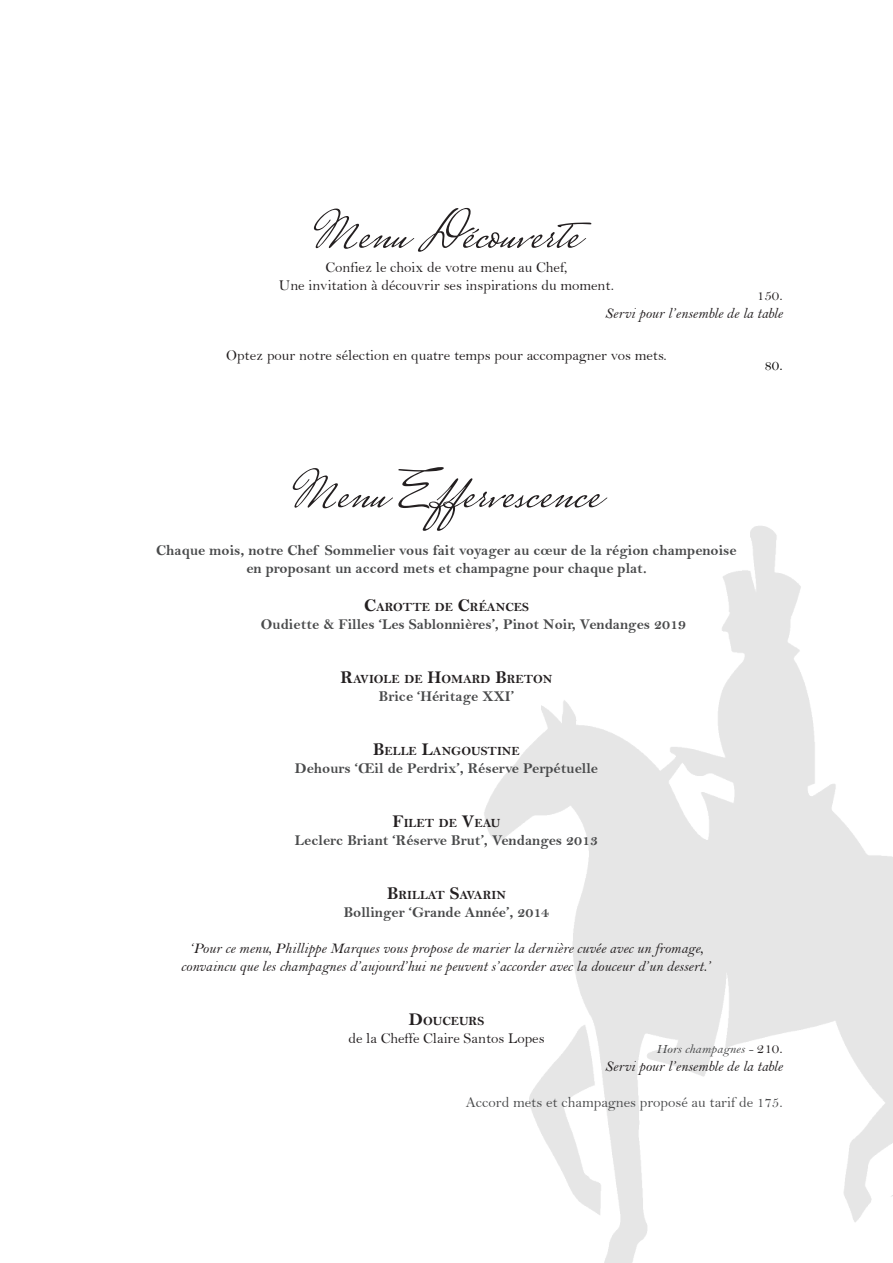
<style>
.page{position:relative;width:893px;height:1263px;background:#fff}
.page>*{position:absolute;margin:0;border:0;box-sizing:border-box;transform-origin:0 0}
.t1{font:54px "Mrs Saint Delafield";color:#231f20}
.t2{font:15px/18px "Bell MT Bold";color:#494a4b;text-align:center}
.t3{font:15px/18px "Bell MT Italic";color:#231f20;text-align:center}
.t4{font:15px/18px "Bell";color:#231f20;text-align:center}
.t5{font:15px "Bell";color:#494a4b}
.t6{font:15px "Bell";color:#000001}
.t7{font:14.25px "Bell";color:#231f20;scale:1.05 1}
.t8{font:12.9px "Bell MT Italic";color:#494a4b;scale:1.05 1}
.t9{font:12.6px "Bell MT Bold";color:#231f20}
.s1{font-size:18px}
.s2{font-family:"Bell";font-size:14.25px;color:#231f20}
</style>
<div class="page">
<img style="left:484px;top:526px;width:409px;height:737px">
<h1 class="t1" style="left:314px;top:197px;width:267px">Menu Découverte</h1>
<p class="t4" style="left:279px;top:258px;width:337px">Confiez le choix de votre menu au Chef,<br>Une invitation à découvrir ses inspirations du moment.</p>
<p class="t7" style="left:757px;top:287px;width:26px">150.</p>
<p class="t3" style="left:605px;top:305px;width:179px">Servi pour l’ensemble de la table</p>
<p class="t4" style="left:226px;top:346px;width:442px">Optez pour notre sélection en quatre temps pour accompagner vos mets.</p>
<p class="t6" style="left:764px;top:356px;width:20px">80.</p>
<h1 class="t1" style="left:293px;top:457px;width:309px">Menu Effervescence</h1>
<p class="t2" style="left:156px;top:541px;width:582px">Chaque mois, notre Chef Sommelier vous fait voyager au cœur de la région champenoise en proposant un accord mets et champagne pour chaque plat.</p>
<p class="t9" style="left:364px;top:599px;width:165px"><span class="s1">C</span>AROTTE DE <span class="s1">C</span>RÉANCES</p>
<p class="t2" style="left:261px;top:615px;width:427px">Oudiette &amp; Filles ‘Les Sablonnières’, Pinot Noir, Vendanges 2019</p>
<p class="t9" style="left:341px;top:671px;width:213px"><span class="s1">R</span>AVIOLE DE <span class="s1">H</span>OMARD <span class="s1">B</span>RETON</p>
<p class="t2" style="left:379px;top:687px;width:137px">Brice ‘Héritage XXI’</p>
<p class="t9" style="left:373px;top:743px;width:148px"><span class="s1">B</span>ELLE <span class="s1">L</span>ANGOUSTINE</p>
<p class="t2" style="left:295px;top:759px;width:305px">Dehours ‘Œil de Perdrix’, Réserve Perpétuelle</p>
<p class="t9" style="left:393px;top:815px;width:109px"><span class="s1">F</span>ILET DE <span class="s1">V</span>EAU</p>
<p class="t2" style="left:295px;top:831px;width:305px">Leclerc Briant ‘Réserve Brut’, Vendanges 2013</p>
<p class="t9" style="left:387px;top:887px;width:120px"><span class="s1">B</span>RILLAT <span class="s1">S</span>AVARIN</p>
<p class="t2" style="left:344px;top:903px;width:207px">Bollinger ‘Grande Année’, 2014</p>
<p class="t3" style="left:181px;top:939px;width:531px">‘Pour ce menu, Phillippe Marques vous propose de marier la dernière cuvée avec un fromage, convaincu que les champagnes d’aujourd’hui ne peuvent s’accorder avec la douceur d’un dessert.’</p>
<p class="t9" style="left:409px;top:1013px;width:76px"><span class="s1">D</span>OUCEURS</p>
<p class="t4" style="left:348px;top:1029px;width:198px">de la Cheffe Claire Santos Lopes</p>
<p class="t8" style="left:656px;top:1041px;width:122px">Hors champagnes - <span class="s2">210.</span></p>
<p class="t3" style="left:605px;top:1057px;width:179px">Servi pour l’ensemble de la table</p>
<p class="t5" style="left:466px;top:1093px;width:318px">Accord mets et champagnes proposé au tarif de 175.</p>
</div>
